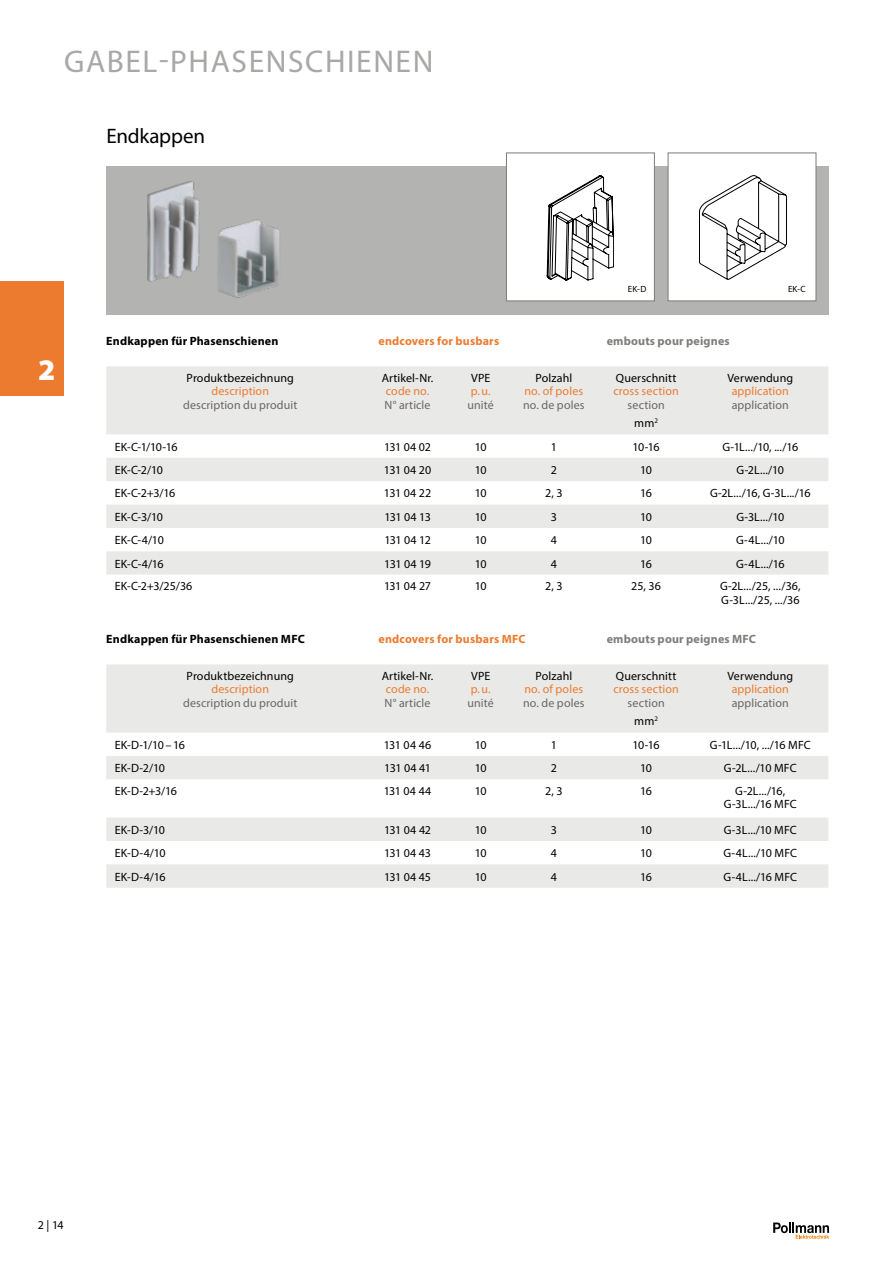
<style>
.page{position:relative;width:893px;height:1263px;background:#fff}
.page>*{position:absolute;margin:0;border:0;box-sizing:border-box;transform-origin:0 0}
.t1{font:31.5px "Myriad Pro";letter-spacing:.05em;color:#a9a8a6}
.t2{font:900 30px "Myriad Pro";color:#fff}
.t3{font:21px "Myriad Pro";letter-spacing:-.005em;color:#000}
.t4{font:12px/13.5px "Myriad Pro";color:#000}
.t5{font:12px/17.7px "Myriad Pro";letter-spacing:.01em;color:#6a6864;text-align:center}
.t6{font:12px "Myriad Pro";letter-spacing:.01em;color:#ec7b30}
.t7{font:700 12px "Myriad Pro";letter-spacing:.015em;color:#000}
.t8{font:700 12px "Myriad Pro";letter-spacing:.015em;color:#ec7b30}
.t9{font:700 12px "Myriad Pro";letter-spacing:.015em;color:#7f7c7a}
.t10{font:9px "Myriad Pro";color:#000}
.s1{color:#000}
</style>
<div class="page">
<div style="left:0;top:281px;width:64px;height:114px;background:#ec7b30"></div>
<svg style="left:773px;top:1222px;width:56px;height:17px"></svg>
<div style="left:107px;top:166px;width:722px;height:148px;background:#b3b3b1"></div>
<svg style="left:106px;top:366px;width:722px;height:209px;fill:#e9e9e8"></svg>
<svg style="left:106px;top:664px;width:722px;height:224px;fill:#e9e9e8"></svg>
<div style="left:668px;top:153px;width:148px;height:148px;background:#fff"></div>
<svg style="left:699px;top:175px;width:88px;height:105px"></svg>
<div style="left:668px;top:153px;width:148px;height:148px;border:1px solid #7f7c7a"></div>
<img style="left:147px;top:181px;width:53px;height:101px">
<img style="left:218px;top:219px;width:61px;height:79px">
<div style="left:506px;top:153px;width:148px;height:148px;background:#fff"></div>
<svg style="left:547px;top:176px;width:67px;height:105px"></svg>
<div style="left:506px;top:153px;width:149px;height:148px;border:1px solid #7f7c7a"></div>
<h1 class="t1" style="left:64px;top:42px;width:371px">GABEL-PHASENSCHIENEN</h1>
<h3 class="t3" style="left:106px;top:123px;width:100px">Endkappen</h3>
<h2 class="t2" style="left:38px;top:350px;width:19px">2</h2>
<p class="t10" style="left:628px;top:283px;width:20px">EK-D</p>
<p class="t10" style="left:788px;top:283px;width:19px">EK-C</p>
<p class="t7" style="left:106px;top:333px;width:174px">Endkappen für Phasenschienen</p>
<p class="t8" style="left:378px;top:333px;width:122px">endcovers for busbars</p>
<p class="t9" style="left:607px;top:333px;width:125px">embouts pour peignes</p>
<p class="t4" style="left:187px;top:371px;width:109px">Produktbezeichnung</p>
<p class="t6" style="left:211px;top:384px;width:59px">description</p>
<p class="t5" style="left:183px;top:396px;width:116px">description du produit</p>
<p class="t4" style="left:382px;top:371px;width:53px">Artikel-Nr.</p>
<p class="t6" style="left:386px;top:384px;width:45px">code no.</p>
<p class="t5" style="left:385px;top:396px;width:48px">N° article</p>
<p class="t4" style="left:535px;top:371px;width:38px">Polzahl</p>
<p class="t6" style="left:524px;top:384px;width:60px">no. of poles</p>
<p class="t5" style="left:523px;top:396px;width:63px">no. de poles</p>
<p class="t4" style="left:616px;top:371px;width:62px">Querschnitt</p>
<p class="t6" style="left:613px;top:384px;width:67px">cross section</p>
<p class="t5" style="left:628px;top:396px;width:39px">section <span class="s1">mm</span><sup>2</sup></p>
<p class="t4" style="left:727px;top:371px;width:67px">Verwendung</p>
<p class="t6" style="left:732px;top:384px;width:59px">application</p>
<p class="t5" style="left:732px;top:396px;width:59px">application</p>
<p class="t4" style="left:471px;top:371px;width:21px">VPE</p>
<p class="t6" style="left:471px;top:384px;width:22px">p.u.</p>
<p class="t5" style="left:468px;top:396px;width:28px">unité</p>
<p class="t4" style="left:115px;top:440px;width:64px">EK-C-1/10-16</p>
<p class="t4" style="left:384px;top:440px;width:49px">131 04 02</p>
<p class="t4" style="left:475px;top:440px;width:13px">10</p>
<p class="t4" style="left:551px;top:440px;width:8px">1</p>
<p class="t4" style="left:632px;top:440px;width:29px">10-16</p>
<p class="t4" style="left:722px;top:440px;width:77px">G-1L.../10, .../16</p>
<p class="t4" style="left:115px;top:463px;width:50px">EK-C-2/10</p>
<p class="t4" style="left:384px;top:463px;width:49px">131 04 20</p>
<p class="t4" style="left:475px;top:463px;width:13px">10</p>
<p class="t4" style="left:551px;top:463px;width:8px">2</p>
<p class="t4" style="left:640px;top:463px;width:13px">10</p>
<p class="t4" style="left:736px;top:463px;width:49px">G-2L.../10</p>
<p class="t4" style="left:115px;top:486px;width:62px">EK-C-2+3/16</p>
<p class="t4" style="left:384px;top:486px;width:49px">131 04 22</p>
<p class="t4" style="left:475px;top:486px;width:13px">10</p>
<p class="t4" style="left:545px;top:486px;width:19px">2, 3</p>
<p class="t4" style="left:640px;top:486px;width:13px">16</p>
<p class="t4" style="left:710px;top:486px;width:102px">G-2L.../16, G-3L.../16</p>
<p class="t4" style="left:115px;top:510px;width:50px">EK-C-3/10</p>
<p class="t4" style="left:384px;top:510px;width:48px">131 04 13</p>
<p class="t4" style="left:475px;top:510px;width:13px">10</p>
<p class="t4" style="left:551px;top:510px;width:8px">3</p>
<p class="t4" style="left:640px;top:510px;width:13px">10</p>
<p class="t4" style="left:736px;top:510px;width:49px">G-3L.../10</p>
<p class="t4" style="left:115px;top:533px;width:51px">EK-C-4/10</p>
<p class="t4" style="left:384px;top:533px;width:48px">131 04 12</p>
<p class="t4" style="left:475px;top:533px;width:13px">10</p>
<p class="t4" style="left:551px;top:533px;width:8px">4</p>
<p class="t4" style="left:640px;top:533px;width:13px">10</p>
<p class="t4" style="left:736px;top:533px;width:50px">G-4L.../10</p>
<p class="t4" style="left:115px;top:557px;width:50px">EK-C-4/16</p>
<p class="t4" style="left:384px;top:557px;width:48px">131 04 19</p>
<p class="t4" style="left:475px;top:557px;width:13px">10</p>
<p class="t4" style="left:551px;top:557px;width:8px">4</p>
<p class="t4" style="left:640px;top:557px;width:13px">16</p>
<p class="t4" style="left:736px;top:557px;width:50px">G-4L.../16</p>
<p class="t4" style="left:115px;top:579px;width:79px">EK-C-2+3/25/36</p>
<p class="t4" style="left:384px;top:579px;width:48px">131 04 27</p>
<p class="t4" style="left:475px;top:579px;width:13px">10</p>
<p class="t4" style="left:545px;top:579px;width:19px">2, 3</p>
<p class="t4" style="left:631px;top:579px;width:31px">25, 36</p>
<p class="t4" style="left:720px;top:579px;width:82px">G-2L.../25, .../36,<br>G-3L.../25, .../36</p>
<p class="t7" style="left:106px;top:631px;width:200px">Endkappen für Phasenschienen MFC</p>
<p class="t8" style="left:378px;top:631px;width:149px">endcovers for busbars MFC</p>
<p class="t9" style="left:607px;top:631px;width:151px">embouts pour peignes MFC</p>
<p class="t4" style="left:187px;top:669px;width:109px">Produktbezeichnung</p>
<p class="t6" style="left:211px;top:682px;width:59px">description</p>
<p class="t5" style="left:183px;top:694px;width:116px">description du produit</p>
<p class="t4" style="left:382px;top:669px;width:53px">Artikel-Nr.</p>
<p class="t6" style="left:386px;top:682px;width:45px">code no.</p>
<p class="t5" style="left:385px;top:694px;width:48px">N° article</p>
<p class="t4" style="left:535px;top:669px;width:38px">Polzahl</p>
<p class="t6" style="left:524px;top:682px;width:60px">no. of poles</p>
<p class="t5" style="left:523px;top:694px;width:63px">no. de poles</p>
<p class="t4" style="left:616px;top:669px;width:62px">Querschnitt</p>
<p class="t6" style="left:613px;top:682px;width:67px">cross section</p>
<p class="t5" style="left:628px;top:694px;width:39px">section <span class="s1">mm</span><sup>2</sup></p>
<p class="t4" style="left:727px;top:669px;width:67px">Verwendung</p>
<p class="t6" style="left:732px;top:682px;width:59px">application</p>
<p class="t5" style="left:732px;top:694px;width:59px">application</p>
<p class="t4" style="left:471px;top:669px;width:21px">VPE</p>
<p class="t6" style="left:471px;top:682px;width:22px">p.u.</p>
<p class="t5" style="left:468px;top:694px;width:28px">unité</p>
<p class="t4" style="left:115px;top:738px;width:72px">EK-D-1/10–16</p>
<p class="t4" style="left:384px;top:738px;width:49px">131 04 46</p>
<p class="t4" style="left:475px;top:738px;width:13px">10</p>
<p class="t4" style="left:551px;top:738px;width:8px">1</p>
<p class="t4" style="left:632px;top:738px;width:29px">10-16</p>
<p class="t4" style="left:710px;top:738px;width:102px">G-1L.../10, .../16 MFC</p>
<p class="t4" style="left:115px;top:761px;width:52px">EK-D-2/10</p>
<p class="t4" style="left:384px;top:761px;width:48px">131 04 41</p>
<p class="t4" style="left:475px;top:761px;width:13px">10</p>
<p class="t4" style="left:551px;top:761px;width:8px">2</p>
<p class="t4" style="left:640px;top:761px;width:13px">10</p>
<p class="t4" style="left:724px;top:761px;width:74px">G-2L.../10 MFC</p>
<p class="t4" style="left:115px;top:784px;width:64px">EK-D-2+3/16</p>
<p class="t4" style="left:384px;top:784px;width:49px">131 04 44</p>
<p class="t4" style="left:475px;top:784px;width:13px">10</p>
<p class="t4" style="left:545px;top:784px;width:19px">2, 3</p>
<p class="t4" style="left:640px;top:784px;width:13px">16</p>
<p class="t4" style="left:724px;top:784px;width:75px;text-align:center">G-2L.../16,<br>G-3L.../16 MFC</p>
<p class="t4" style="left:115px;top:823px;width:52px">EK-D-3/10</p>
<p class="t4" style="left:384px;top:823px;width:48px">131 04 42</p>
<p class="t4" style="left:475px;top:823px;width:13px">10</p>
<p class="t4" style="left:551px;top:823px;width:8px">3</p>
<p class="t4" style="left:640px;top:823px;width:13px">10</p>
<p class="t4" style="left:724px;top:823px;width:75px">G-3L.../10 MFC</p>
<p class="t4" style="left:115px;top:846px;width:52px">EK-D-4/10</p>
<p class="t4" style="left:384px;top:846px;width:49px">131 04 43</p>
<p class="t4" style="left:475px;top:846px;width:13px">10</p>
<p class="t4" style="left:551px;top:846px;width:8px">4</p>
<p class="t4" style="left:640px;top:846px;width:13px">10</p>
<p class="t4" style="left:723px;top:846px;width:75px">G-4L.../10 MFC</p>
<p class="t4" style="left:115px;top:869px;width:52px">EK-D-4/16</p>
<p class="t4" style="left:384px;top:869px;width:49px">131 04 45</p>
<p class="t4" style="left:475px;top:869px;width:13px">10</p>
<p class="t4" style="left:551px;top:869px;width:8px">4</p>
<p class="t4" style="left:640px;top:869px;width:13px">16</p>
<p class="t4" style="left:723px;top:869px;width:75px">G-4L.../16 MFC</p>
<p class="t4" style="left:38px;top:1218px;width:27px">2 | 14</p>
</div>
